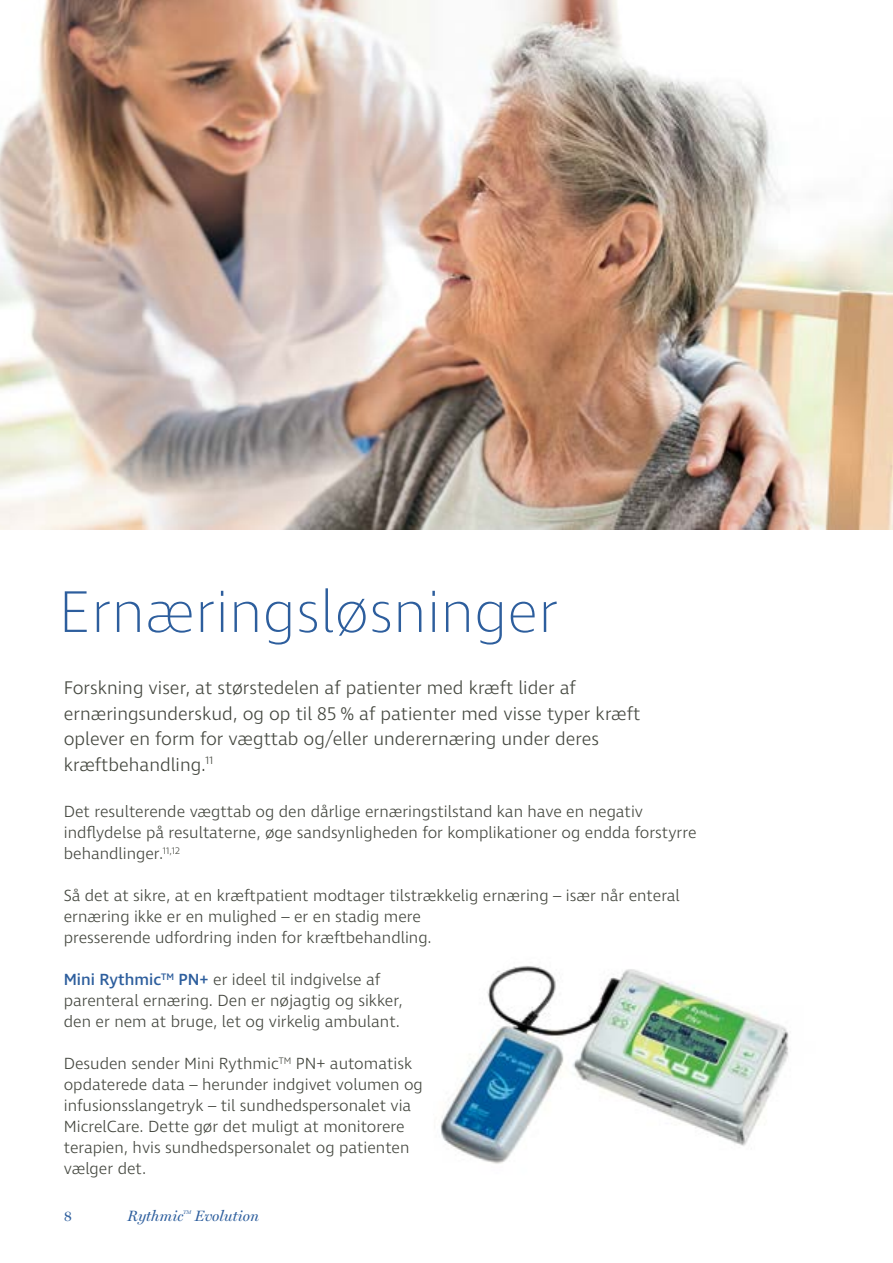
<style>
.page{position:relative;width:893px;height:1263px;background:#fff}
.page>*{position:absolute;margin:0;border:0;box-sizing:border-box;transform-origin:0 0}
.t1{font:200 60px "Ingra";color:#2d5e9d}
.t2{font:300 18.75px/25.5px "Ingra";color:#44473f}
.t3{font:300 16.5px/21px "Ingra";color:#44473f}
.t4{font:italic 15px "Miller Display";color:#2d5e9d}
.t5{font:15px "Miller Display";color:#2d5e9d}
.t6{font:italic 5.25px "Miller Display";color:#2d5e9d}
.s1{font-weight:500;color:#2d5e9d}
</style>
<div class="page">
<img style="left:0;top:0;width:893px;height:529px">
<img style="left:440px;top:966px;width:349px;height:198px">
<h1 class="t1" style="left:58px;top:575px;width:501px">Ernæringsløsninger</h1>
<p class="t2" style="left:64px;top:676px;width:578px">Forskning viser, at størstedelen af patienter med kræft lider af ernæringsunderskud, og op til 85 % af patienter med visse typer kræft oplever en form for vægttab og/eller underernæring under deres kræftbehandling.<sup>11</sup></p>
<p class="t3" style="left:64px;top:802px;width:634px">Det resulterende vægttab og den dårlige ernæringstilstand kan have en negativ indflydelse på resultaterne, øge sandsynligheden for komplikationer og endda forstyrre behandlinger.<sup>11,12</sup></p>
<p class="t3" style="left:64px;top:886px;width:618px">Så det at sikre, at en kræftpatient modtager tilstrækkelig ernæring – især når enteral ernæring ikke er en mulighed – er en stadig mere<br>presserende udfordring inden for kræftbehandling.</p>
<p class="t3" style="left:64px;top:970px;width:340px"><span class="s1">Mini Rythmic</span><sup>TM</sup> <span class="s1">PN+</span> er ideel til indgivelse af parenteral ernæring. Den er nøjagtig og sikker, den er nem at bruge, let og virkelig ambulant.</p>
<p class="t3" style="left:64px;top:1054px;width:361px">Desuden sender Mini Rythmic<sup>TM</sup> PN+ automatisk opdaterede data – herunder indgivet volumen og infusionsslangetryk – til sundhedspersonalet via MicrelCare. Dette gør det muligt at monitorere terapien, hvis sundhedspersonalet og patienten vælger det.</p>
<p class="t5" style="left:64px;top:1207px;width:10px">8</p>
<p class="t4" style="left:128px;top:1207px;width:57px">Rythmic</p>
<p class="t6" style="left:183px;top:1209px;width:10px">TM</p>
<p class="t4" style="left:195px;top:1207px;width:66px">Evolution</p>
</div>
